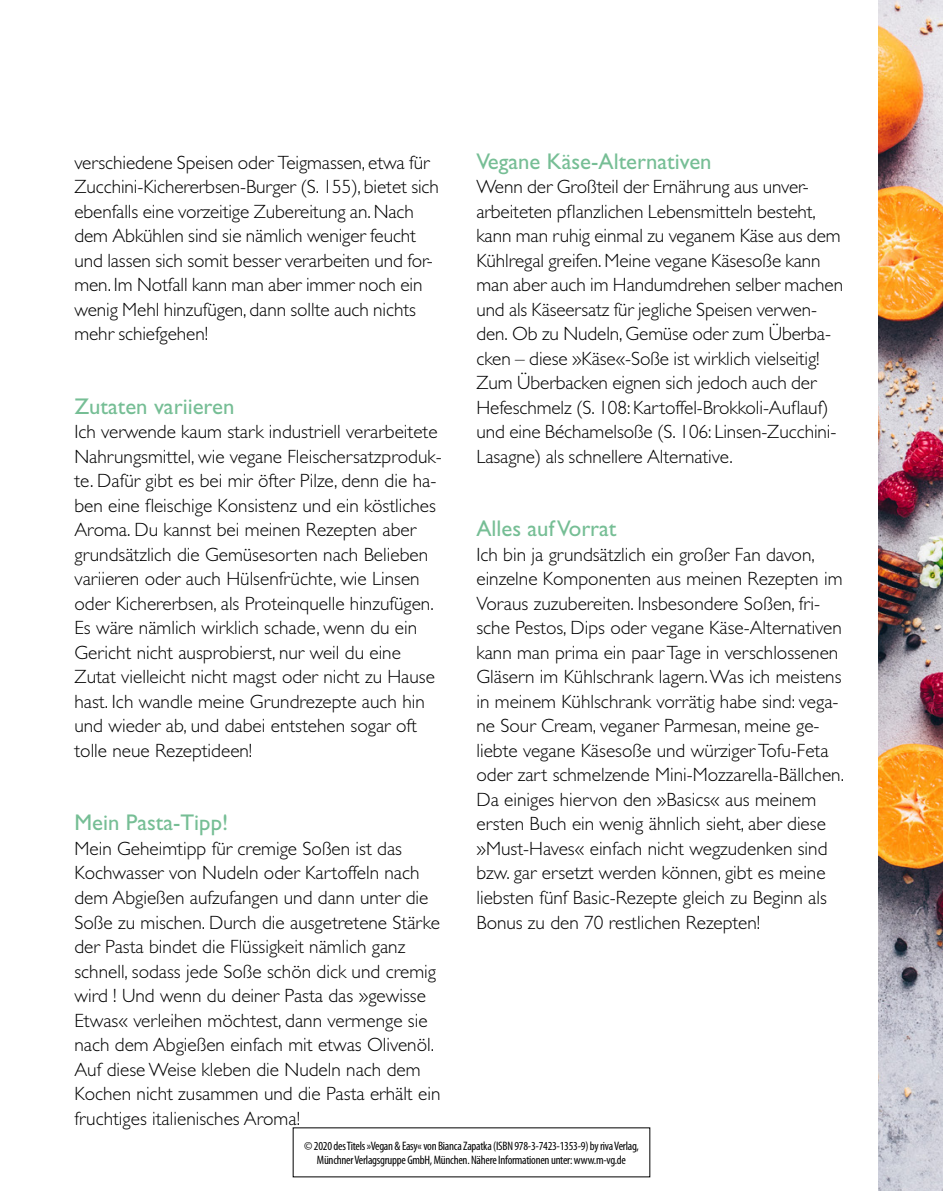
<style>
.page{position:relative;width:943px;height:1191px;background:#fff}
.page>*{position:absolute;margin:0;border:0;box-sizing:border-box;transform-origin:0 0}
.ü_3{font:22.75px "Gill Sans Std";color:#76be95}
.vorspanntext{font:300 19.25px/24.5px "Gill Sans Std";color:#000}
.t1{font:condensed 12.25px/14.7px "Myriad Pro";letter-spacing:-.02em;color:#000;text-align:center}
</style>
<div class="page">
<img style="left:878px;top:0;width:65px;height:1191px">
<p class="vorspanntext" style="left:74px;top:150px;width:366px">verschiedene Speisen oder Teigmassen, etwa für Zucchini-Kichererbsen-Burger (S. 155), bietet sich ebenfalls eine vorzeitige Zubereitung an. Nach dem Abkühlen sind sie nämlich weniger feucht und lassen sich somit besser verarbeiten und for&shy;men. Im Notfall kann man aber immer noch ein wenig Mehl hinzufügen, dann sollte auch nichts mehr schiefgehen!</p>
<p class="ü_3" style="left:74px;top:393px;width:161px">Zutaten variieren</p>
<p class="vorspanntext" style="left:74px;top:420px;width:369px">Ich verwende kaum stark industriell verarbeitete Nahrungsmittel, wie vegane Fleischersatzproduk&shy;te. Dafür gibt es bei mir öfter Pilze, denn die ha&shy;ben eine fleischige Konsistenz und ein köstliches Aroma. Du kannst bei meinen Rezepten aber grundsätzlich die Gemüsesorten nach Belieben variieren oder auch Hülsenfrüchte, wie Linsen oder Kichererbsen, als Proteinquelle hinzufügen.<br>Es wäre nämlich wirklich schade, wenn du ein Gericht nicht ausprobierst, nur weil du eine Zutat vielleicht nicht magst oder nicht zu Hause hast. Ich wandle meine Grundrezepte auch hin und wieder ab, und dabei entstehen sogar oft tolle neue Rezeptideen!</p>
<p class="ü_3" style="left:74px;top:809px;width:155px">Mein Pasta-Tipp!</p>
<p class="vorspanntext" style="left:74px;top:836px;width:367px">Mein Geheimtipp für cremige Soßen ist das Kochwasser von Nudeln oder Kartoffeln nach dem Abgießen aufzufangen und dann unter die Soße zu mischen. Durch die ausgetretene Stärke der Pasta bindet die Flüssigkeit nämlich ganz schnell, sodass jede Soße schön dick und cremig wird ! Und wenn du deiner Pasta das »gewisse Etwas« verleihen möchtest, dann vermenge sie nach dem Abgießen einfach mit etwas Olivenöl.<br>Auf diese Weise kleben die Nudeln nach dem Kochen nicht zusammen und die Pasta erhält ein fruchtiges italienisches Aroma!</p>
<p class="ü_3" style="left:476px;top:148px;width:237px">Vegane Käse-Alternativen</p>
<p class="vorspanntext" style="left:476px;top:175px;width:368px">Wenn der Großteil der Ernährung aus unver&shy;arbeiteten pflanzlichen Lebensmitteln besteht, kann man ruhig einmal zu veganem Käse aus dem Kühlregal greifen. Meine vegane Käsesoße kann man aber auch im Handumdrehen selber machen und als Käseersatz für jegliche Speisen verwen&shy;den. Ob zu Nudeln, Gemüse oder zum Überba&shy;cken – diese »Käse«-Soße ist wirklich vielseitig!<br>Zum Überbacken eignen sich jedoch auch der Hefeschmelz (S. 108: Kartoffel-Brokkoli-Auflauf) und eine Béchamelsoße (S. 106: Linsen-Zucchini-Lasagne) als schnellere Alternative.</p>
<p class="ü_3" style="left:476px;top:515px;width:141px">Alles auf Vorrat</p>
<p class="vorspanntext" style="left:476px;top:542px;width:369px">Ich bin ja grundsätzlich ein großer Fan davon, einzelne Komponenten aus meinen Rezepten im Voraus zuzubereiten. Insbesondere Soßen, fri&shy;sche Pestos, Dips oder vegane Käse-Alternativen kann man prima ein paar Tage in verschlossenen Gläsern im Kühlschrank lagern. Was ich meistens in meinem Kühlschrank vorrätig habe sind: vega&shy;ne Sour Cream, veganer Parmesan, meine ge&shy;liebte vegane Käsesoße und würziger Tofu-Feta oder zart schmelzende Mini-Mozzarella-Bällchen.<br>Da einiges hiervon den »Basics« aus meinem ersten Buch ein wenig ähnlich sieht, aber diese »Must-Haves« einfach nicht wegzudenken sind bzw. gar ersetzt werden können, gibt es meine liebsten fünf Basic-Rezepte gleich zu Beginn als Bonus zu den 70 restlichen Rezepten!</p>
<p class="t1" style="left:304px;top:1138px;width:336px">© 2020 des Titels »Vegan &amp; Easy« von Bianca Zapatka (ISBN 978-3-7423-1353-9) by riva Verlag,<br>Münchner Verlagsgruppe GmbH, München. Nähere Informationen unter: www.m-vg.de</p>
</div>
